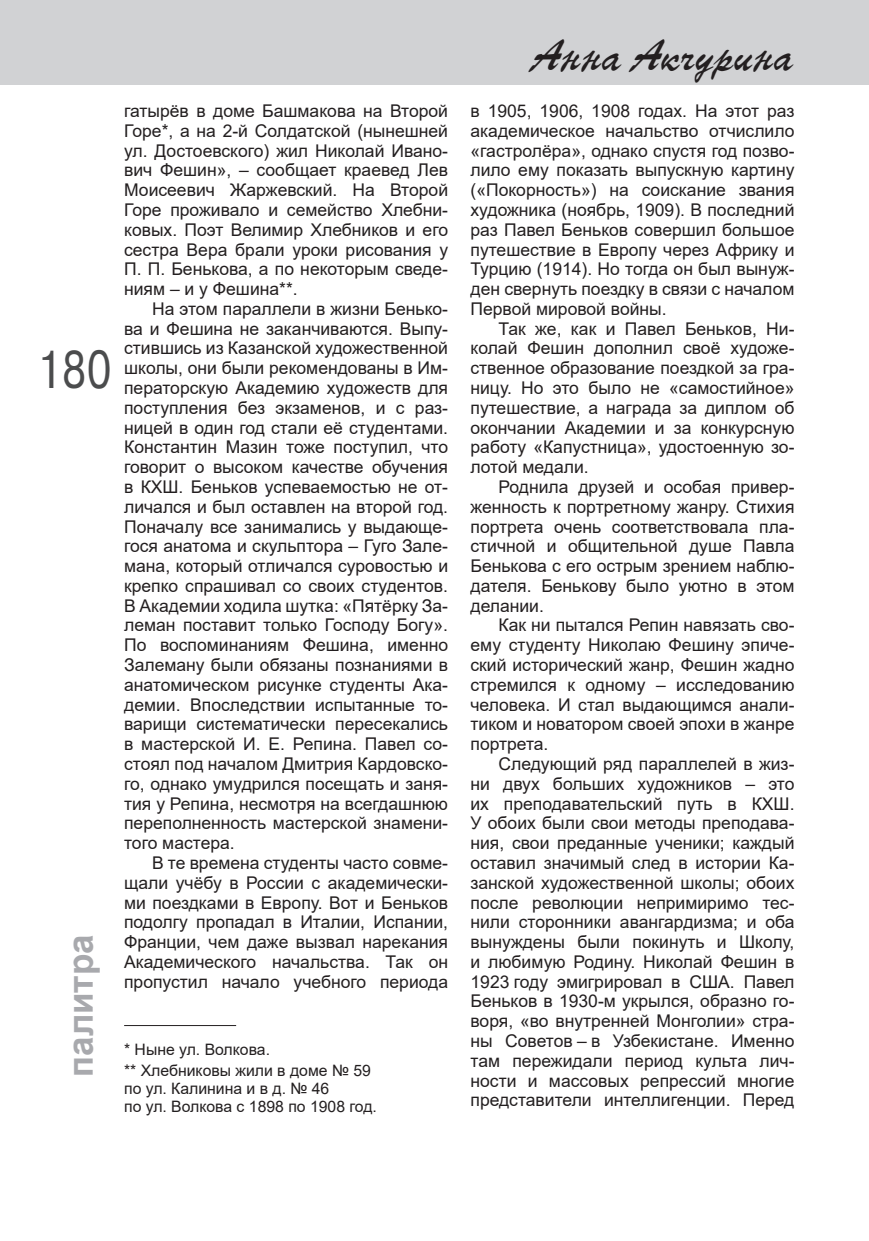
<style>
.page{position:relative;width:869px;height:1241px;background:#fff}
.page>*{position:absolute;margin:0;border:0;box-sizing:border-box;transform-origin:0 0}
.t1{font:49px "TT Arial";color:#4b4c4d;scale:.8 1}
.t2{font:42px "TT Parsec";color:#231f20}
.t3{font:700 35px "Arial";color:#a8a9ad}
.t4{font:17.5px/19.8px "Arial";color:#231f20;text-align:justify}
.t5{font:15.75px/21.5px "Arial";color:#231f20}
</style>
<div class="page">
<div style="left:0;top:0;width:868px;height:84px;background:#d1d2d4"></div>
<hr style="left:124px;top:1024px;width:112px;height:1px;background:#231f20">
<h1 class="t1" style="left:37px;top:342px;width:94px">180</h1>
<h3 class="t3" style="left:61px;top:1076px;width:144px;rotate:-90deg">палитра</h3>
<p class="t4" style="left:124px;top:101px;width:325px">гатырёв в доме Башмакова на Второй Горе*, а на 2-й Солдатской (нынешней ул. Достоевского) жил Николай Ивано&shy;вич Фешин», – сообщает краевед Лев Моисеевич Жаржевский. На Второй Горе проживало и семейство Хлебни&shy;ковых. Поэт Велимир Хлебников и его сестра Вера брали уроки рисования у П. П. Бенькова, а по некоторым сведе&shy;ниям – и у Фешина**.</p>
<p class="t4" style="left:124px;top:299px;width:325px;text-indent:28px">На этом параллели в жизни Бенько&shy;ва и Фешина не заканчиваются. Выпу&shy;стившись из Казанской художественной школы, они были рекомендованы в Им&shy;ператорскую Академию художеств для поступления без экзаменов, и с раз&shy;ницей в один год стали её студентами.<br>Константин Мазин тоже поступил, что говорит о высоком качестве обучения в КХШ. Беньков успеваемостью не от&shy;личался и был оставлен на второй год.<br>Поначалу все занимались у выдающе&shy;гося анатома и скульптора – Гуго Зале&shy;мана, который отличался суровостью и крепко спрашивал со своих студентов.<br>В Академии ходила шутка: «Пятёрку За&shy;леман поставит только Господу Богу».<br>По воспоминаниям Фешина, именно Залеману были обязаны познаниями в анатомическом рисунке студенты Ака&shy;демии. Впоследствии испытанные то&shy;варищи систематически пересекались в мастерской И. Е. Репина. Павел со&shy;стоял под началом Дмитрия Кардовско&shy;го, однако умудрился посещать и заня&shy;тия у Репина, несмотря на всегдашнюю переполненность мастерской знамени&shy;того мастера.</p>
<p class="t4" style="left:124px;top:852px;width:325px;text-indent:28px">В те времена студенты часто совме&shy;щали учёбу в России с академически&shy;ми поездками в Европу. Вот и Беньков подолгу пропадал в Италии, Испании, Франции, чем даже вызвал нарекания Академического начальства. Так он пропустил начало учебного периода</p>
<p class="t5" style="left:124px;top:1038px;width:248px">* Ныне ул. Волкова.<br>** Хлебниковы жили в доме № 59</p>
<p class="t5" style="left:124px;top:1079px;width:254px;line-height:17.8px">по ул. Калинина и в д. № 46<br>по ул. Волкова с 1898 по 1908 год.</p>
<h2 class="t2" style="left:531px;top:32px;width:264px">Анна Акчурина</h2>
<p class="t4" style="left:470px;top:101px;width:325px">в 1905, 1906, 1908 годах. На этот раз академическое начальство отчислило «гастролёра», однако спустя год позво&shy;лило ему показать выпускную картину («Покорность») на соискание звания художника (ноябрь, 1909). В последний раз Павел Беньков совершил большое путешествие в Европу через Африку и Турцию (1914). Но тогда он был вынуж&shy;ден свернуть поездку в связи с началом Первой мировой войны.</p>
<p class="t4" style="left:470px;top:318px;width:325px;text-indent:28px">Так же, как и Павел Беньков, Ни&shy;колай Фешин дополнил своё художе&shy;ственное образование поездкой за гра&shy;ницу. Но это было не «самостийное» путешествие, а награда за диплом об окончании Академии и за конкурсную работу «Капустница», удостоенную зо&shy;лотой медали.</p>
<p class="t4" style="left:470px;top:477px;width:325px;text-indent:28px">Роднила друзей и особая привер&shy;женность к портретному жанру. Стихия портрета очень соответствовала пла&shy;стичной и общительной душе Павла Бенькова с его острым зрением наблю&shy;дателя. Бенькову было уютно в этом делании.</p>
<p class="t4" style="left:470px;top:615px;width:325px;text-indent:28px">Как ни пытался Репин навязать сво&shy;ему студенту Николаю Фешину эпиче&shy;ский исторический жанр, Фешин жадно стремился к одному – исследованию человека. И стал выдающимся анали&shy;тиком и новатором своей эпохи в жанре портрета.</p>
<p class="t4" style="left:470px;top:754px;width:325px;text-indent:28px">Следующий ряд параллелей в жиз&shy;ни двух больших художников – это их преподавательский путь в КХШ.<br>У обоих были свои методы преподава&shy;ния, свои преданные ученики; каждый оставил значимый след в истории Ка&shy;занской художественной школы; обоих после революции непримиримо тес&shy;нили сторонники авангардизма; и оба вынуждены были покинуть и Школу, и любимую Родину. Николай Фешин в 1923 году эмигрировал в США. Павел Беньков в 1930-м укрылся, образно го&shy;воря, «во внутренней Монголии» стра&shy;ны Советов – в Узбекистане. Именно там пережидали период культа лич&shy;ности и массовых репрессий многие представители интеллигенции. Перед</p>
</div>
